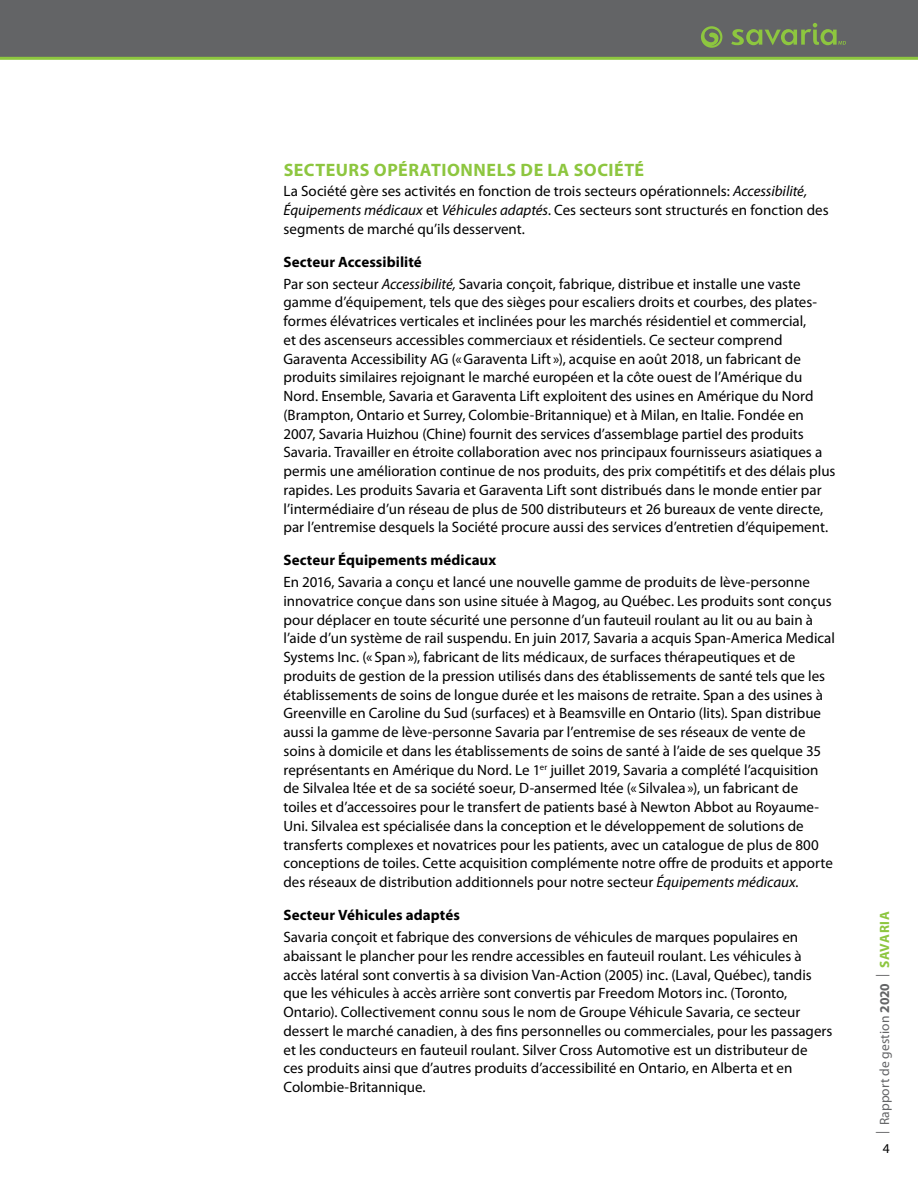
<style>
.page{position:relative;width:918px;height:1188px;background:#fff}
.page>*{position:absolute;margin:0;border:0;box-sizing:border-box;transform-origin:0 0}
.t1{font:700 18px "Myriad Pro";letter-spacing:.03em;color:#8dc63f}
.t2{font:15px/18.8px "Myriad Pro";color:#000}
.t3{font:700 15px "Myriad Pro";letter-spacing:.005em;color:#000}
.t4{font:13.5px "Myriad Pro";letter-spacing:.005em;color:#636466}
.t5{font:13.5px "Myriad Pro";color:#000}
.s1{font-style:italic}
.s2{font-weight:700}
.s3{font-weight:700;color:#8dc63f}
</style>
<div class="page">
<div style="left:0;top:0;width:918px;height:58px;background:#636466"></div>
<svg style="left:701px;top:26px;width:21px;height:22px"></svg>
<svg style="left:731px;top:23px;width:115px;height:22px"></svg>
<hr style="left:0;top:57px;width:918px;height:3px;background:#8dc63f">
<p class="t1" style="left:284px;top:158px;width:362px">SECTEURS OPÉRATIONNELS DE LA SOCIÉTÉ</p>
<p class="t2" style="left:284px;top:182px;width:547px">La Société gère ses activités en fonction de trois secteurs opérationnels: <span class="s1">Accessibilité,<br>Équipements médicaux</span> et <span class="s1">Véhicules adaptés.</span> Ces secteurs sont structurés en fonction des segments de marché qu’ils desservent.</p>
<p class="t2" style="left:284px;top:250px;width:519px;line-height:22px"><span class="s2">Secteur Accessibilité<br></span>Par son secteur <span class="s1">Accessibilité,</span> Savaria conçoit, fabrique, distribue et installe une vaste</p>
<p class="t2" style="left:284px;top:293px;width:554px">gamme d’équipement, tels que des sièges pour escaliers droits et courbes, des plates&shy;formes élévatrices verticales et inclinées pour les marchés résidentiel et commercial,<br>et des ascenseurs accessibles commerciaux et résidentiels. Ce secteur comprend Garaventa Accessibility AG («Garaventa Lift »), acquise en août 2018, un fabricant de produits similaires rejoignant le marché européen et la côte ouest de l’Amérique du Nord. Ensemble, Savaria et Garaventa Lift exploitent des usines en Amérique du Nord (Brampton, Ontario et Surrey, Colombie-Britannique) et à Milan, en Italie. Fondée en 2007, Savaria Huizhou (Chine) fournit des services d’assemblage partiel des produits Savaria. Travailler en étroite collaboration avec nos principaux fournisseurs asiatiques a permis une amélioration continue de nos produits, des prix compétitifs et des délais plus rapides. Les produits Savaria et Garaventa Lift sont distribués dans le monde entier par l’intermédiaire d’un réseau de plus de 500 distributeurs et 26 bureaux de vente directe, par l’entremise desquels la Société procure aussi des services d’entretien d’équipement.</p>
<p class="t3" style="left:284px;top:550px;width:214px">Secteur Équipements médicaux</p>
<p class="t2" style="left:284px;top:573px;width:553px">En 2016, Savaria a conçu et lancé une nouvelle gamme de produits de lève-personne innovatrice conçue dans son usine située à Magog, au Québec. Les produits sont conçus pour déplacer en toute sécurité une personne d’un fauteuil roulant au lit ou au bain à l’aide d’un système de rail suspendu. En juin 2017, Savaria a acquis Span-America Medical Systems Inc. (« Span»), fabricant de lits médicaux, de surfaces thérapeutiques et de produits de gestion de la pression utilisés dans des établissements de santé tels que les établissements de soins de longue durée et les maisons de retraite. Span a des usines à Greenville en Caroline du Sud (surfaces) et à Beamsville en Ontario (lits). Span distribue aussi la gamme de lève-personne Savaria par l’entremise de ses réseaux de vente de soins à domicile et dans les établissements de soins de santé à l’aide de ses quelque 35 représentants en Amérique du Nord. Le 1<sup>er</sup> juillet 2019, Savaria a complété l’acquisition de Silvalea ltée et de sa société soeur, D-ansermed ltée (« Silvalea »), un fabricant de toiles et d’accessoires pour le transfert de patients basé à Newton Abbot au Royaume-Uni. Silvalea est spécialisée dans la conception et le développement de solutions de transferts complexes et novatrices pour les patients, avec un catalogue de plus de 800 conceptions de toiles. Cette acquisition complémente notre offre de produits et apporte des réseaux de distribution additionnels pour notre secteur <span class="s1">Équipements médicaux.</span></p>
<p class="t3" style="left:284px;top:905px;width:178px">Secteur Véhicules adaptés</p>
<p class="t2" style="left:284px;top:927px;width:551px">Savaria conçoit et fabrique des conversions de véhicules de marques populaires en abaissant le plancher pour les rendre accessibles en fauteuil roulant. Les véhicules à accès latéral sont convertis à sa division Van-Action (2005) inc. (Laval, Québec), tandis que les véhicules à accès arrière sont convertis par Freedom Motors inc. (Toronto, Ontario). Collectivement connu sous le nom de Groupe Véhicule Savaria, ce secteur dessert le marché canadien, à des fins personnelles ou commerciales, pour les passagers et les conducteurs en fauteuil roulant. Silver Cross Automotive est un distributeur de<br>ces produits ainsi que d’autres produits d’accessibilité en Ontario, en Alberta et en Colombie-Britannique.</p>
<p class="t4" style="left:876px;top:1134px;width:224px;rotate:-90deg">| Rapport de gestion <span class="s2">2020</span> | <span class="s3">SAVARIA</span></p>
<p class="t5" style="left:883px;top:1140px;width:8px">4</p>
</div>
